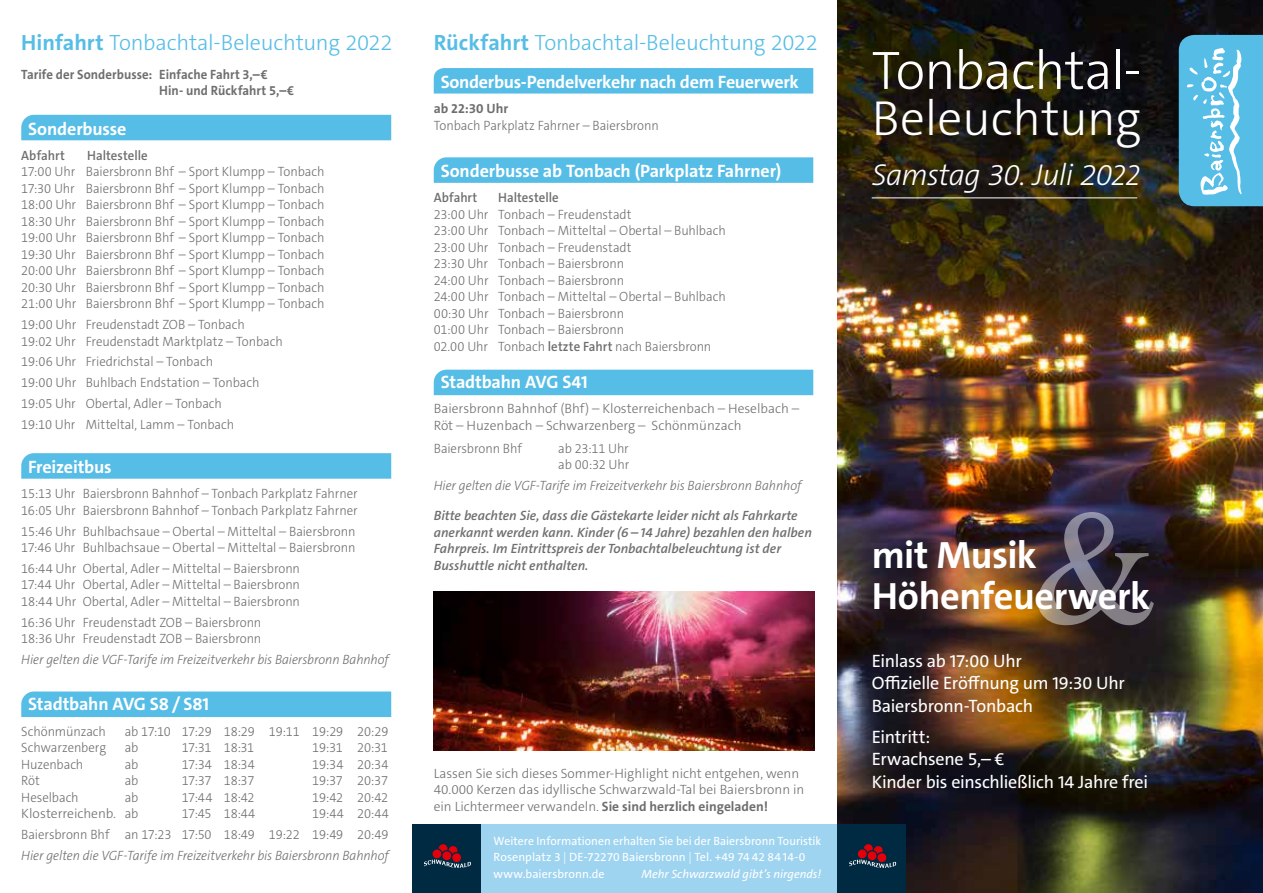
<style>
.page{position:relative;width:1263px;height:893px;background:#fff}
.page>*{position:absolute;margin:0;border:0;box-sizing:border-box;transform-origin:0 0}
.t1{font:163.5px "Times New Roman";color:#fff}
.t2{font:300 54.6px "The Sans C5";letter-spacing:-.02em;color:#fff}
.t3{font:300 49.5px "The Sans C5";letter-spacing:-.005em;color:#fff}
.t4{font:700 38.25px/41px "The Sans C5";letter-spacing:-.01em;color:#fff}
.t5{font:italic 300 30.3px "The Sans C5";letter-spacing:-.025em;color:#fff}
.t6{font:300 22.2px "The Sans C5";letter-spacing:-.01em;color:#56bde7}
.t7{font:700 18px "The Sans C5";letter-spacing:-.015em;color:#fff}
.t8{font:18px/22.5px "The Sans C5";letter-spacing:-.015em;color:#fff}
.t9{font:300 13.5px/16.5px "The Sans C5";letter-spacing:-.005em;color:#6e6e6e;scale:.95 1}
.t10{font:300 13.5px/16.5px "The Sans C5";letter-spacing:-.005em;color:#6e6e6e}
.t11{font:italic 600 13.5px/16.5px "The Sans C5";color:#6e6e6e}
.t12{font:italic 300 13.5px "The Sans C5";letter-spacing:-.01em;color:#6e6e6e;scale:.95 1}
.t13{font:700 13.5px/16.5px "The Sans C5";letter-spacing:.005em;color:#6e6e6e;scale:.95 1}
.t14{font:600 13.5px "The Sans C5";color:#6e6e6e;scale:.95 1}
.t15{font:700 13.5px "The Sans C5";letter-spacing:.005em;color:#6e6e6e}
.t16{font:12px/16.5px "The Sans C5";letter-spacing:.005em;color:#fff}
.t17{font:italic 12px "The Sans C5";letter-spacing:.005em;color:#fff}
.s1{font-weight:700}
.s2{font-weight:600}
.s3{font-weight:300}
</style>
<div class="page">
<img style="left:838px;top:0;width:425px;height:893px">
<div style="left:412px;top:825px;width:426px;height:68px;background:#9fd4f1"></div>
<hr style="left:872px;top:198px;width:265px;height:1px;background:#fff">
<div style="left:838px;top:825px;width:68px;height:68px;background:#002a41"></div>
<svg style="left:849px;top:844px;width:47px;height:24px"></svg>
<div style="left:412px;top:825px;width:68px;height:68px;background:#002a41"></div>
<svg style="left:424px;top:844px;width:47px;height:24px"></svg>
<svg style="left:1179px;top:35px;width:84px;height:171px;background:#69c3e8"></svg>
<svg style="left:21px;top:453px;width:370px;height:26px;background:#59bee7"></svg>
<div style="left:21px;top:691px;width:370px;height:26px;background:#56bde7"></div>
<div style="left:21px;top:115px;width:370px;height:25px;background:#56bde7"></div>
<div style="left:434px;top:68px;width:379px;height:26px;background:#56bde7"></div>
<svg style="left:434px;top:157px;width:379px;height:26px;background:#59bee7"></svg>
<div style="left:434px;top:370px;width:379px;height:25px;background:#56bde7"></div>
<img style="left:434px;top:591px;width:380px;height:160px">
<h3 class="t6" style="left:21px;top:29px;width:373px"><span class="s1">Hinfahrt</span> Tonbachtal-Beleuchtung 2022</h3>
<h3 class="t6" style="left:434px;top:29px;width:386px"><span class="s1">Rückfahrt</span> Tonbachtal-Beleuchtung 2022</h3>
<p class="t13" style="left:159px;top:66px;width:144px;text-indent:-138px">Tarife der Sonderbusse: Einfache Fahrt 3,–€<br>Hin- und Rückfahrt 5,–€</p>
<h3 class="t7" style="left:28px;top:117px;width:100px">Sonderbusse</h3>
<p class="t14" style="left:21px;top:147px;width:47px">Abfahrt</p>
<p class="t14" style="left:87px;top:147px;width:65px">Haltestelle</p>
<p class="t9" style="left:21px;top:164px;width:321px;text-align:justify">17:00 Uhr Baiersbronn Bhf – Sport Klumpp – Tonbach 17:30 Uhr Baiersbronn Bhf – Sport Klumpp – Tonbach 18:00 Uhr Baiersbronn Bhf – Sport Klumpp – Tonbach 18:30 Uhr Baiersbronn Bhf – Sport Klumpp – Tonbach 19:00 Uhr Baiersbronn Bhf – Sport Klumpp – Tonbach 19:30 Uhr Baiersbronn Bhf – Sport Klumpp – Tonbach 20:00 Uhr Baiersbronn Bhf – Sport Klumpp – Tonbach 20:30 Uhr Baiersbronn Bhf – Sport Klumpp – Tonbach 21:00 Uhr Baiersbronn Bhf – Sport Klumpp – Tonbach</p>
<p class="t9" style="left:21px;top:316px;width:277px">19:00 Uhr Freudenstadt ZOB – Tonbach<br>19:02 Uhr Freudenstadt Marktplatz – Tonbach</p>
<p class="t9" style="left:21px;top:352px;width:252px;line-height:20.7px">19:06 Uhr Friedrichstal – Tonbach<br>19:00 Uhr Buhlbach Endstation – Tonbach 19:05 Uhr Obertal, Adler – Tonbach<br>19:10 Uhr Mitteltal, Lamm – Tonbach</p>
<h3 class="t7" style="left:28px;top:455px;width:85px">Freizeitbus</h3>
<p class="t9" style="left:21px;top:486px;width:356px">15:13 Uhr Baiersbronn Bahnhof – Tonbach Parkplatz Fahrner<br>16:05 Uhr Baiersbronn Bahnhof – Tonbach Parkplatz Fahrner</p>
<p class="t9" style="left:21px;top:523px;width:353px">15:46 Uhr Buhlbachsaue – Obertal – Mitteltal – Baiersbronn<br>17:46 Uhr Buhlbachsaue – Obertal – Mitteltal – Baiersbronn</p>
<p class="t9" style="left:21px;top:560px;width:295px;text-align:justify">16:44 Uhr Obertal, Adler – Mitteltal – Baiersbronn 17:44 Uhr Obertal, Adler – Mitteltal – Baiersbronn 18:44 Uhr Obertal, Adler – Mitteltal – Baiersbronn</p>
<p class="t9" style="left:21px;top:614px;width:254px">16:36 Uhr Freudenstadt ZOB – Baiersbronn<br>18:36 Uhr Freudenstadt ZOB – Baiersbronn</p>
<p class="t12" style="left:21px;top:650px;width:389px">Hier gelten die VGF-Tarife im Freizeitverkehr bis Baiersbronn Bahnhof</p>
<h3 class="t7" style="left:28px;top:692px;width:182px">Stadtbahn AVG S8 / S81</h3>
<p class="t9" style="left:21px;top:723px;width:91px">Schönmünzach</p>
<p class="t9" style="left:125px;top:723px;width:279px">ab 17:10 17:29 18:29 19:11 19:29 20:29</p>
<p class="t9" style="left:21px;top:739px;width:91px">Schwarzenberg</p>
<p class="t9" style="left:125px;top:739px;width:16px">ab</p>
<p class="t9" style="left:182px;top:739px;width:78px">17:31 18:31</p>
<p class="t9" style="left:312px;top:739px;width:81px">19:31 20:31</p>
<p class="t9" style="left:21px;top:756px;width:67px">Huzenbach</p>
<p class="t9" style="left:125px;top:756px;width:16px">ab</p>
<p class="t9" style="left:182px;top:756px;width:78px">17:34 18:34</p>
<p class="t9" style="left:312px;top:756px;width:82px">19:34 20:34</p>
<p class="t9" style="left:21px;top:772px;width:21px">Röt</p>
<p class="t9" style="left:125px;top:772px;width:16px">ab</p>
<p class="t9" style="left:182px;top:772px;width:78px">17:37 18:37</p>
<p class="t9" style="left:312px;top:772px;width:81px">19:37 20:37</p>
<p class="t9" style="left:21px;top:789px;width:62px">Heselbach</p>
<p class="t9" style="left:125px;top:789px;width:16px">ab</p>
<p class="t9" style="left:182px;top:789px;width:78px">17:44 18:42</p>
<p class="t9" style="left:312px;top:789px;width:81px">19:42 20:42</p>
<p class="t10" style="left:21px;top:805px;width:119px">Klosterreichenb. ab</p>
<p class="t9" style="left:182px;top:805px;width:79px">17:45 18:44</p>
<p class="t9" style="left:21px;top:803px;width:389px;line-height:20.7px;text-align:right">19:44 20:44<br>Baiersbronn Bhf an 17:23 17:50 18:49 19:22 19:49 20:49</p>
<p class="t12" style="left:21px;top:846px;width:389px">Hier gelten die VGF-Tarife im Freizeitverkehr bis Baiersbronn Bahnhof</p>
<h3 class="t7" style="left:441px;top:70px;width:360px">Sonderbus-Pendelverkehr nach dem Feuerwerk</h3>
<p class="t15" style="left:434px;top:100px;width:76px">ab 22:30 Uhr</p>
<p class="t9" style="left:434px;top:117px;width:238px">Tonbach Parkplatz Fahrner – Baiersbronn</p>
<h3 class="t7" style="left:441px;top:159px;width:342px">Sonderbusse ab Tonbach (Parkplatz Fahrner)</h3>
<p class="t14" style="left:434px;top:189px;width:47px">Abfahrt</p>
<p class="t14" style="left:498px;top:189px;width:65px">Haltestelle</p>
<p class="t9" style="left:434px;top:206px;width:309px">23:00 Uhr Tonbach – Freudenstadt<br>23:00 Uhr Tonbach – Mitteltal – Obertal – Buhlbach 23:00 Uhr Tonbach – Freudenstadt<br>23:30 Uhr Tonbach – Baiersbronn<br>24:00 Uhr Tonbach – Baiersbronn<br>24:00 Uhr Tonbach – Mitteltal – Obertal – Buhlbach 00:30 Uhr Tonbach – Baiersbronn<br>01:00 Uhr Tonbach – Baiersbronn<br>02.00 Uhr Tonbach <span class="s2">letzte Fahrt</span> nach Baiersbronn</p>
<h3 class="t7" style="left:441px;top:370px;width:149px">Stadtbahn AVG S41</h3>
<p class="t10" style="left:434px;top:401px;width:367px">Baiersbronn Bahnhof (Bhf) – Klosterreichenbach – Heselbach –<br>Röt – Huzenbach – Schwarzenberg – Schönmünzach</p>
<p class="t9" style="left:434px;top:440px;width:94px">Baiersbronn Bhf</p>
<p class="t9" style="left:558px;top:440px;width:76px">ab 23:11 Uhr ab 00:32 Uhr</p>
<p class="t12" style="left:434px;top:477px;width:389px">Hier gelten die VGF-Tarife im Freizeitverkehr bis Baiersbronn Bahnhof</p>
<p class="t11" style="left:434px;top:508px;width:380px">Bitte beachten Sie, dass die Gästekarte leider nicht als Fahrkarte anerkannt werden kann. Kinder (6 – 14 Jahre) bezahlen den halben Fahrpreis. Im Eintrittspreis der Tonbachtalbeleuchtung ist der Busshuttle nicht enthalten.</p>
<p class="t10" style="left:434px;top:765px;width:372px">Lassen Sie sich dieses Sommer-Highlight nicht entgehen, wenn<br>40.000 Kerzen das idyllische Schwarzwald-Tal bei Baiersbronn in ein Lichtermeer verwandeln. <span class="s1">Sie sind herzlich eingeladen!</span></p>
<p class="t16" style="left:494px;top:833px;width:329px">Weitere Informationen erhalten Sie bei der Baiersbronn Touristik<br>Rosenplatz 3 <span class="s3">|</span> DE-72270 Baiersbronn <span class="s3">|</span> Tel. +49 74 42 84 14-0 www.baiersbronn.de</p>
<p class="t17" style="left:641px;top:866px;width:181px">Mehr Schwarzwald gibt’s nirgends!</p>
<h2 class="t2" style="left:872px;top:35px;width:271px">Tonbachtal-</h2>
<h3 class="t3" style="left:872px;top:87px;width:271px">Beleuchtung</h3>
<h3 class="t5" style="left:872px;top:155px;width:270px">Samstag 30. Juli 2022</h3>
<h1 class="t1" style="left:1031px;top:453px;width:129px">&amp;</h1>
<h3 class="t4" style="left:872px;top:535px;width:280px">mit Musik<br>Höhenfeuerwerk</h3>
<h3 class="t8" style="left:872px;top:649px;width:151px">Einlass ab 17:00 Uhr</h3>
<h3 class="t8" style="left:872px;top:672px;width:255px">Offizielle Eröffnung um 19:30 Uhr<br>Baiersbronn-Tonbach</h3>
<h3 class="t8" style="left:872px;top:725px;width:278px">Eintritt:<br>Erwachsene 5,– €<br>Kinder bis einschließlich 14 Jahre frei</h3>
</div>
